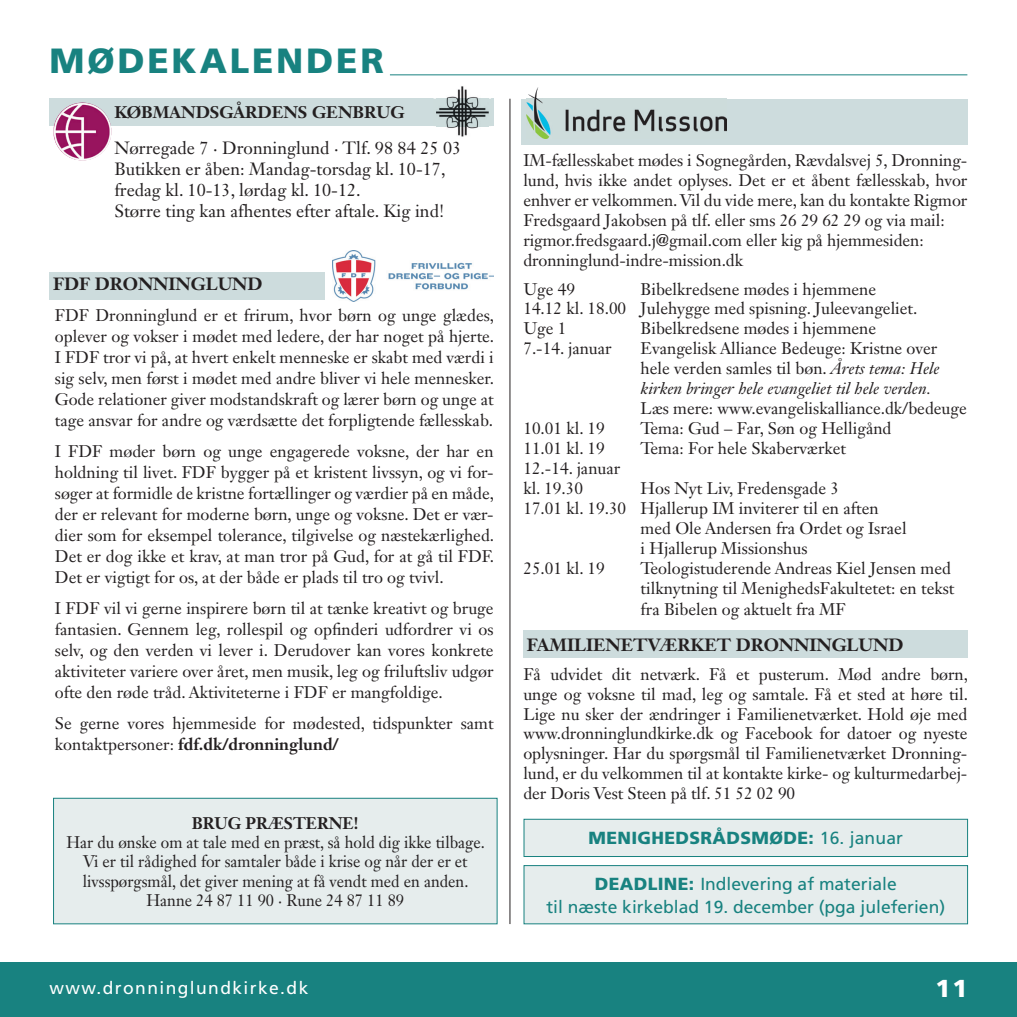
<style>
.page{position:relative;width:1017px;height:1017px;background:#fff}
.page>*{position:absolute;margin:0;border:0;box-sizing:border-box;transform-origin:0 0}
.t1{font:900 35px "Frutiger";letter-spacing:.08em;color:#188280}
.t2{font:900 24.5px "Frutiger";color:#fff}
.t3{font:17.5px/21px "Janson Text LT Std";color:#231f20}
.t4{font:17.5px/22.8px "Frutiger";color:#188280;text-align:center}
.t5{font:700 17.5px "Janson Text LT Std";color:#231f20}
.t6{font:900 17.5px "Frutiger";letter-spacing:.02em;color:#188280}
.t7{font:17.5px "Frutiger";letter-spacing:.08em;color:#fff}
.t8{font:16.62px/21px "Janson Text LT Std";color:#231f20}
.t9{font:16.62px/19.2px "Janson Text LT Std";color:#231f20;text-align:center;scale:.95 1}
.t10{font:700 16.62px "Janson Text LT Std";color:#231f20}
.t11{font:700 16.62px "Janson Text LT Std";color:#231f20;scale:.95 1}
.s1{font-weight:700}
.s2{font-style:italic}
.s3{font-weight:400}
.s4{font-weight:900}
</style>
<div class="page">
<div style="left:50px;top:272px;width:444px;height:27px;background:#cddcdd"></div>
<div style="left:523px;top:631px;width:444px;height:27px;background:#cddcdd"></div>
<div style="left:0;top:962px;width:1017px;height:55px;background:#188280"></div>
<hr style="left:390px;top:74px;width:577px;height:1px;background:#188280">
<hr style="left:510px;top:99px;width:1px;height:825px;background:#231f20">
<div style="left:521px;top:99px;width:447px;height:46px;background:#cddcdd"></div>
<img style="left:526px;top:88px;width:201px;height:51px">
<div style="left:50px;top:99px;width:444px;height:27px;background:#cddcdd"></div>
<img style="left:54px;top:102px;width:57px;height:58px">
<img style="left:436px;top:86px;width:53px;height:51px">
<img style="left:436px;top:99px;width:53px;height:27px">
<div style="left:54px;top:798px;width:443px;height:126px;background:#e6eded"></div>
<div style="left:53px;top:798px;width:444px;height:126px;border:1px solid #188280"></div>
<div style="left:524px;top:866px;width:444px;height:58px;background:#e6eded"></div>
<div style="left:524px;top:865px;width:444px;height:59px;border:1px solid #188280"></div>
<div style="left:524px;top:819px;width:444px;height:37px;background:#e6eded"></div>
<div style="left:524px;top:819px;width:444px;height:38px;border:1px solid #188280"></div>
<div style="left:325px;top:240px;width:169px;height:73px;background:#fff"></div>
<img style="left:332px;top:250px;width:162px;height:52px">
<h1 class="t1" style="left:50px;top:40px;width:336px">MØDEKALENDER</h1>
<p class="t10" style="left:114px;top:101px;width:292px">KØBMANDSGÅRDENS GENBRUG</p>
<p class="t3" style="left:114px;top:137px;width:348px">Nørregade 7 · Dronninglund · Tlf. 98 84 25 03<br>Butikken er åben: Mandag-torsdag kl. 10-17, fredag kl. 10-13, lørdag kl. 10-12.<br>Større ting kan afhentes efter aftale. Kig ind!</p>
<p class="t5" style="left:53px;top:273px;width:211px">FDF DRONNINGLUND</p>
<p class="t8" style="left:55px;top:305px;width:441px;text-align:justify">FDF Dronninglund er et frirum, hvor børn og unge glædes, oplever og vokser i mødet med ledere, der har noget på hjerte.<br>I FDF tror vi på, at hvert enkelt menneske er skabt med værdi i sig selv, men først i mødet med andre bliver vi hele mennesker.<br>Gode relationer giver modstandskraft og lærer børn og unge at tage ansvar for andre og værdsætte det forpligtende fællesskab.</p>
<p class="t8" style="left:55px;top:441px;width:441px;text-align:justify">I FDF møder børn og unge engagerede voksne, der har en holdning til livet. FDF bygger på et kristent livssyn, og vi for&shy;søger at formidle de kristne fortællinger og værdier på en måde, der er relevant for moderne børn, unge og voksne. Det er vær&shy;dier som for eksempel tolerance, tilgivelse og næstekærlighed.<br>Det er dog ikke et krav, at man tror på Gud, for at gå til FDF.<br>Det er vigtigt for os, at der både er plads til tro og tvivl.</p>
<p class="t8" style="left:55px;top:598px;width:440px;text-align:justify">I FDF vil vi gerne inspirere børn til at tænke kreativt og bruge fantasien. Gennem leg, rollespil og opfinderi udfordrer vi os selv, og den verden vi lever i. Derudover kan vores konkrete aktiviteter variere over året, men musik, leg og friluftsliv udgør ofte den røde tråd. Aktiviteterne i FDF er mangfoldige.</p>
<p class="t8" style="left:55px;top:713px;width:440px">Se gerne vores hjemmeside for mødested, tidspunkter samt kontaktpersoner: <span class="s1">fdf.dk/dronninglund/</span></p>
<p class="t11" style="left:192px;top:812px;width:177px">BRUG PRÆSTERNE!</p>
<p class="t9" style="left:66px;top:833px;width:442px">Har du ønske om at tale med en præst, så hold dig ikke tilbage.<br>Vi er til rådighed for samtaler både i krise og når der er et livsspørgsmål, det giver mening at få vendt med en anden.<br>Hanne 24 87 11 90 · Rune 24 87 11 89</p>
<p class="t8" style="left:523px;top:150px;width:446px;line-height:19.9px">IM-fællesskabet mødes i Sognegården, Rævdalsvej 5, Dronning&shy;lund, hvis ikke andet oplyses. Det er et åbent fællesskab, hvor enhver er velkommen. Vil du vide mere, kan du kontakte Rigmor Fredsgaard Jakobsen på tlf. eller sms 26 29 62 29 og via mail: rigmor.fredsgaard.j@gmail.com eller kig på hjemmesiden: dronninglund-indre-mission.dk</p>
<p class="t8" style="left:523px;top:278px;width:53px">Uge 49</p>
<p class="t8" style="left:523px;top:279px;width:396px;line-height:19.9px;text-indent:117px">Bibelkredsene mødes i hjemmene<br>14.12 kl. 18.00 Julehygge med spisning. Juleevangeliet.<br>Uge 1</p>
<p class="t8" style="left:641px;top:318px;width:237px">Bibelkredsene mødes i hjemmene</p>
<p class="t8" style="left:523px;top:338px;width:90px">7.-14. januar</p>
<p class="t8" style="left:641px;top:338px;width:301px;line-height:19.9px">Evangelisk Alliance Bedeuge: Kristne over hele verden samles til bøn. <span class="s2">Årets tema: Hele kirken bringer hele evangeliet til hele verden.</span></p>
<p class="t8" style="left:641px;top:398px;width:328px">Læs mere: www.evangeliskalliance.dk/bedeuge</p>
<p class="t8" style="left:523px;top:418px;width:83px">10.01 kl. 19</p>
<p class="t8" style="left:641px;top:418px;width:252px">Tema: Gud – Far, Søn og Helligånd</p>
<p class="t8" style="left:523px;top:438px;width:83px">11.01 kl. 19</p>
<p class="t8" style="left:641px;top:438px;width:207px">Tema: For hele Skaberværket</p>
<p class="t8" style="left:523px;top:458px;width:98px;line-height:19.9px">12.-14. januar kl. 19.30</p>
<p class="t8" style="left:641px;top:478px;width:200px">Hos Nyt Liv, Fredensgade 3</p>
<p class="t8" style="left:523px;top:498px;width:357px">17.01 kl. 19.30 Hjallerup IM inviterer til en aften</p>
<p class="t8" style="left:641px;top:518px;width:267px">med Ole Andersen fra Ordet og Israel</p>
<p class="t8" style="left:641px;top:537px;width:168px">i Hjallerup Missionshus</p>
<p class="t8" style="left:523px;top:557px;width:83px">25.01 kl. 19</p>
<p class="t8" style="left:641px;top:558px;width:315px;line-height:20.5px">Teologistuderende Andreas Kiel Jensen med tilknytning til MenighedsFakultetet: en tekst fra Bibelen og aktuelt fra MF</p>
<p class="t5" style="left:527px;top:633px;width:378px">FAMILIENETVÆRKET DRONNINGLUND</p>
<p class="t8" style="left:523px;top:664px;width:446px;line-height:19.9px;text-align:justify">Få udvidet dit netværk. Få et pusterum. Mød andre børn, unge og voksne til mad, leg og samtale. Få et sted at høre til.<br>Lige nu sker der ændringer i Familienetværket. Hold øje med www.dronninglundkirke.dk og Facebook for datoer og nyeste oplysninger. Har du spørgsmål til Familienetværket Dronning&shy;lund, er du velkommen til at kontakte kirke- og kulturmedarbej&shy;der Doris Vest Steen på tlf. 51 52 02 90</p>
<p class="t6" style="left:588px;top:828px;width:316px">MENIGHEDSRÅDSMØDE: <span class="s3">16. januar</span></p>
<p class="t4" style="left:546px;top:872px;width:400px"><span class="s4">DEADLINE:</span> Indlevering af materiale<br>til næste kirkeblad 19. december (pga juleferien)</p>
<p class="t7" style="left:50px;top:978px;width:260px">www.dronninglundkirke.dk</p>
<h2 class="t2" style="left:935px;top:974px;width:33px">11</h2>
</div>
